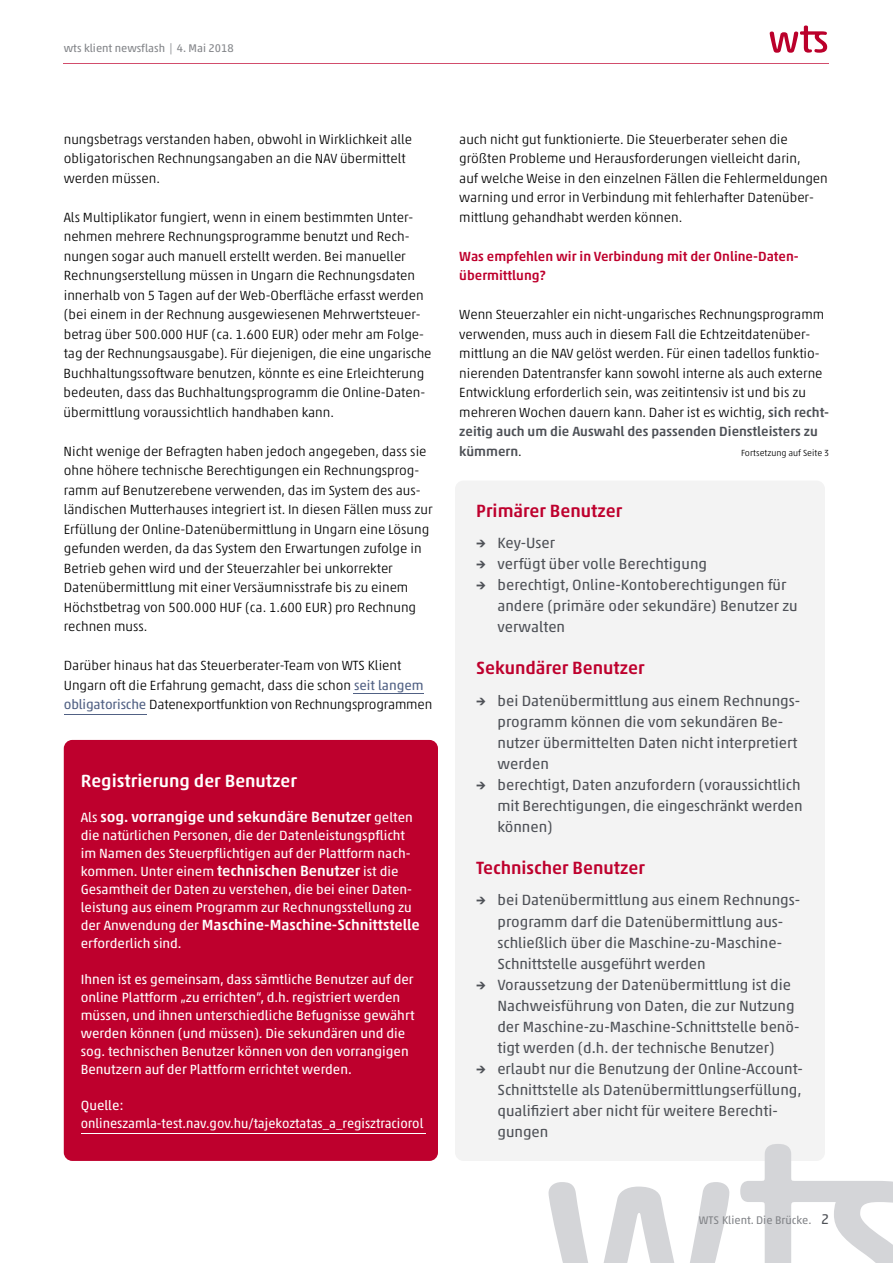
<style>
.page{position:relative;width:893px;height:1263px;background:#fff}
.page>*{position:absolute;margin:0;border:0;box-sizing:border-box;transform-origin:0 0}
.t1{font:500 18px "Akko Pro";color:#be002d}
.t2{font:500 18px "Akko Rounded Pro";color:#fff}
.t3{font:15px/21px "Akko Pro";color:#4e5157}
.t4{font:500 15px "Akko Pro";color:#fff}
.t5{font:300 13.5px/19.5px "Akko Pro";color:#000}
.t6{font:13.5px/18px "Akko Pro";color:#fff}
.t7{font:500 13.5px/19.5px "Akko Pro";color:#be002d}
.t8{font:11.25px "Akko Pro";color:#838589}
.t9{font:300 9px "Akko Pro";color:#000}
.s1{font-weight:400;color:#516184}
.s2{font-weight:400;font-size:13.5px}
.s3{font-weight:500;font-size:15px}
.s4{font-weight:500;color:#4e5157}
.s5{font-weight:500}
.s6{font-size:14.25px;color:#4e5157}
</style>
<div class="page">
<div style="left:455px;top:480px;width:370px;height:681px;background:#f3f3f3;border-radius:9px"></div>
<hr style="left:64px;top:64px;width:765px;height:1px;background:#d24d6c">
<svg style="left:770px;top:26px;width:57px;height:27px"></svg>
<svg style="left:549px;top:1182px;width:180px;height:81px"></svg>
<svg style="left:740px;top:1144px;width:153px;height:119px"></svg>
<div style="left:64px;top:740px;width:374px;height:421px;background:#be002d;border-radius:9px"></div>
<hr style="left:81px;top:1133px;width:344px;height:1px;background:#fff">
<hr style="left:353px;top:694px;width:70px;height:1px;background:#516184">
<hr style="left:64px;top:714px;width:83px;height:1px;background:#516184">
<p class="t8" style="left:64px;top:42px;width:172px">wts klient newsflash | 4. Mai 2018</p>
<p class="t5" style="left:64px;top:129px;width:350px">nungsbetrags verstanden haben, obwohl in Wirklichkeit alle obligatorischen Rechnungsangaben an die NAV übermittelt werden müssen.</p>
<p class="t5" style="left:64px;top:207px;width:369px">Als Multiplikator fungiert, wenn in einem bestimmten Unter&shy;nehmen mehrere Rechnungsprogramme benutzt und Rech&shy;nungen sogar auch manuell erstellt werden. Bei manueller Rechnungserstellung müssen in Ungarn die Rechnungsdaten innerhalb von 5 Tagen auf der Web-Oberfläche erfasst werden (bei einem in der Rechnung ausgewiesenen Mehrwertsteuer&shy;betrag über 500.000 HUF (ca. 1.600 EUR) oder mehr am Folge&shy;tag der Rechnungsausgabe). Für diejenigen, die eine ungarische Buchhaltungssoftware benutzen, könnte es eine Erleichterung bedeuten, dass das Buchhaltungsprogramm die Online-Daten&shy;übermittlung voraussichtlich handhaben kann.</p>
<p class="t5" style="left:64px;top:441px;width:371px">Nicht wenige der Befragten haben jedoch angegeben, dass sie ohne höhere technische Berechtigungen ein Rechnungsprog&shy;ramm auf Benutzerebene verwenden, das im System des aus&shy;ländischen Mutterhauses integriert ist. In diesen Fällen muss zur Erfüllung der Online-Datenübermittlung in Ungarn eine Lösung gefunden werden, da das System den Erwartungen zufolge in Betrieb gehen wird und der Steuerzahler bei unkorrekter Datenübermittlung mit einer Versäumnisstrafe bis zu einem Höchstbetrag von 500.000 HUF (ca. 1.600 EUR) pro Rechnung rechnen muss.</p>
<p class="t5" style="left:64px;top:655px;width:370px">Darüber hinaus hat das Steuerberater-Team von WTS Klient<br>Ungarn oft die Erfahrung gemacht, dass die schon <span class="s1">seit langem obligatorische</span> Datenexportfunktion von Rechnungsprogrammen</p>
<h1 class="t2" style="left:81px;top:770px;width:218px">Registrierung der Benutzer</h1>
<p class="t4" style="left:81px;top:807px;width:333px"><span class="s2">Als</span> sog. vorrangige und sekundäre Benutzer <span class="s2">gelten</span></p>
<p class="t6" style="left:81px;top:826px;width:333px">die natürlichen Personen, die der Datenleistungspflicht im Namen des Steuerpflichtigen auf der Plattform nach&shy;kommen. Unter einem <span class="s3">technischen Benutzer</span> ist die Gesamtheit der Daten zu verstehen, die bei einer Daten&shy;leistung aus einem Programm zur Rechnungsstellung zu</p>
<p class="t4" style="left:81px;top:915px;width:341px"><span class="s2">der Anwendung der</span> Maschine-Maschine-Schnittstelle</p>
<p class="t6" style="left:81px;top:934px;width:102px">erforderlich sind.</p>
<p class="t6" style="left:81px;top:970px;width:335px">Ihnen ist es gemeinsam, dass sämtliche Benutzer auf der online Plattform „zu errichten“, d.h. registriert werden müssen, und ihnen unterschiedliche Befugnisse gewährt werden können (und müssen). Die sekundären und die sog. technischen Benutzer können von den vorrangigen Benutzern auf der Plattform errichtet werden.</p>
<p class="t6" style="left:81px;top:1096px;width:344px">Quelle: onlineszamla-test.nav.gov.hu/tajekoztatas_a_regisztraciorol</p>
<p class="t5" style="left:459px;top:129px;width:370px">auch nicht gut funktionierte. Die Steuerberater sehen die größten Probleme und Herausforderungen vielleicht darin,<br>auf welche Weise in den einzelnen Fällen die Fehlermeldungen warning und error in Verbindung mit fehlerhafter Datenüber&shy;mittlung gehandhabt werden können.</p>
<p class="t7" style="left:459px;top:246px;width:341px">Was empfehlen wir in Verbindung mit der Online-Daten&shy;übermittlung?</p>
<p class="t5" style="left:459px;top:304px;width:371px">Wenn Steuerzahler ein nicht-ungarisches Rechnungsprogramm verwenden, muss auch in diesem Fall die Echtzeitdatenüber&shy;mittlung an die NAV gelöst werden. Für einen tadellos funktio&shy;nierenden Datentransfer kann sowohl interne als auch externe Entwicklung erforderlich sein, was zeitintensiv ist und bis zu mehreren Wochen dauern kann. Daher ist es wichtig, <span class="s4">sich recht&shy;zeitig auch um die Auswahl des passenden Dienstleisters zu kümmern</span>.</p>
<p class="t9" style="left:741px;top:447px;width:89px">Fortsetzung auf Seite 3</p>
<h1 class="t1" style="left:476px;top:500px;width:147px">Primärer Benutzer</h1>
<p class="t3" style="left:476px;top:532px;width:80px"><span class="s5">→</span> Key-User</p>
<p class="t3" style="left:476px;top:553px;width:232px"><span class="s5">→</span> verfügt über volle Berechtigung</p>
<p class="t3" style="left:497px;top:574px;width:302px;text-indent:-21px"><span class="s5">→</span> berechtigt, Online-Kontoberechtigungen für andere (primäre oder sekundäre) Benutzer zu verwalten</p>
<h1 class="t1" style="left:476px;top:657px;width:170px">Sekundärer Benutzer</h1>
<p class="t3" style="left:497px;top:690px;width:304px;text-indent:-21px"><span class="s5">→</span> bei Datenübermittlung aus einem Rechnungs&shy;programm können die vom sekundären Be&shy;nutzer übermittelten Daten nicht interpretiert werden</p>
<p class="t3" style="left:497px;top:774px;width:307px;text-indent:-21px"><span class="s5">→</span> berechtigt, Daten anzufordern (voraussichtlich mit Berechtigungen, die eingeschränkt werden können)</p>
<h1 class="t1" style="left:476px;top:857px;width:170px">Technischer Benutzer</h1>
<p class="t3" style="left:497px;top:889px;width:304px;text-indent:-21px"><span class="s5">→</span> bei Datenübermittlung aus einem Rechnungs&shy;programm darf die Datenübermittlung aus&shy;schließlich über die Maschine-zu-Maschine-Schnittstelle ausgeführt werden</p>
<p class="t3" style="left:497px;top:973px;width:304px;text-indent:-21px"><span class="s5">→</span> Voraussetzung der Datenübermittlung ist die Nachweisführung von Daten, die zur Nutzung der Maschine-zu-Maschine-Schnittstelle benö&shy;tigt werden (d.h. der technische Benutzer)</p>
<p class="t3" style="left:497px;top:1057px;width:307px;text-indent:-21px"><span class="s5">→</span> erlaubt nur die Benutzung der Online-Account-Schnittstelle als Datenübermittlungserfüllung, qualifiziert aber nicht für weitere Berechti&shy;gungen</p>
<p class="t8" style="left:699px;top:1213px;width:132px">WTS Klient. Die Brücke. <span class="s6">2</span></p>
</div>
